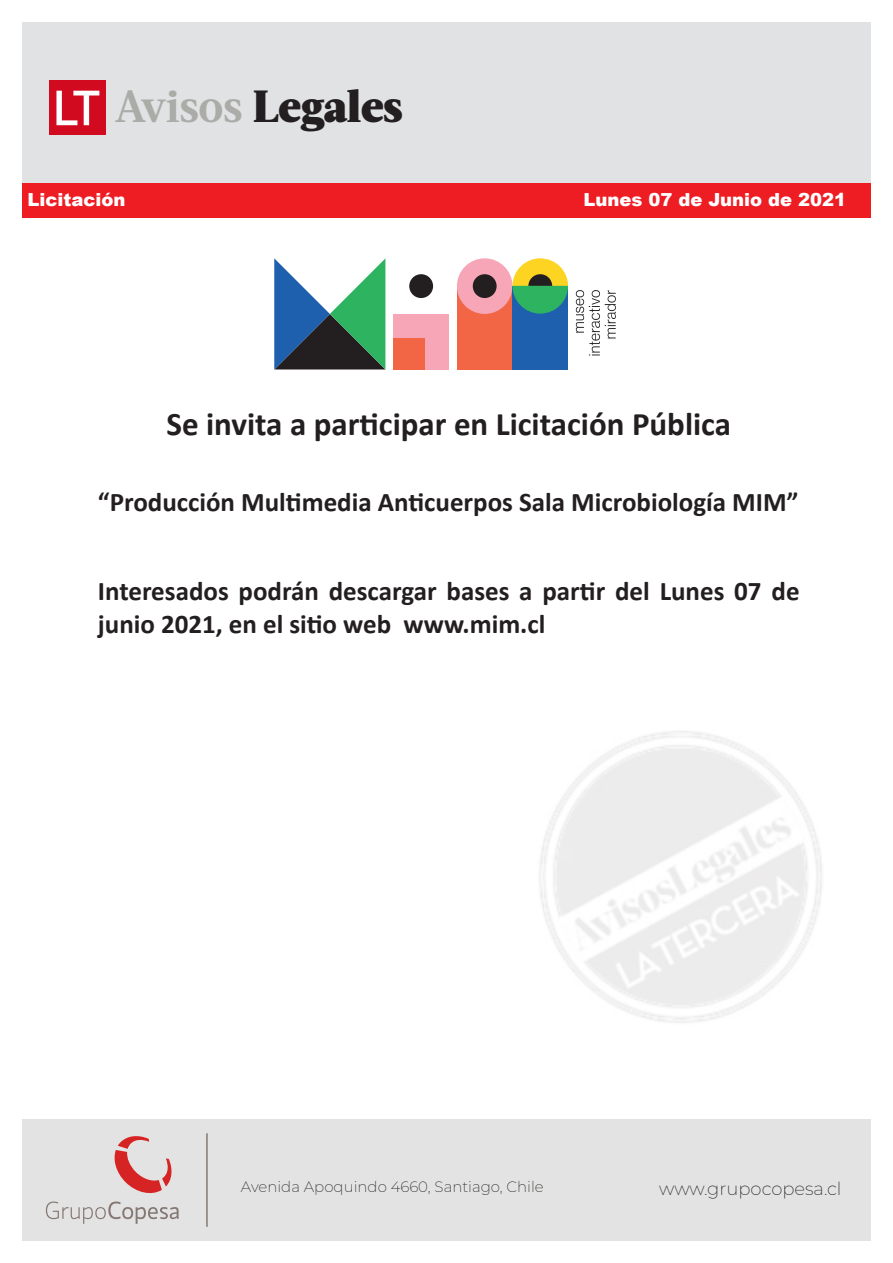
<style>
.page{position:relative;width:893px;height:1263px;background:#fff}
.page>*{position:absolute;margin:0;border:0;box-sizing:border-box;transform-origin:0 0}
.t1{font:900 45px "Acta";letter-spacing:-.01em;color:#231f20}
.t2{font:700 33px "Calibri";color:#231f20}
.t3{font:700 27px/32.4px "Calibri";color:#231f20}
.t4{font:900 18px "Arial";color:#fff}
.t5{font:200 18px "Montserrat";color:#231f20}
.t6{font:200 15px "Montserrat";color:#231f20}
.s1{font-weight:700;color:#ababa8}
</style>
<div class="page">
<div style="left:22px;top:1120px;width:849px;height:121px;background:#e2e3e2"></div>
<div style="left:22px;top:22px;width:849px;height:160px;background:#e1e2e4"></div>
<div style="left:50px;top:81px;width:56px;height:54px;background:#d10a1f"></div>
<svg style="left:56px;top:91px;width:43px;height:34px"></svg>
<div style="left:22px;top:183px;width:849px;height:35px;background:#ee1d23"></div>
<svg style="left:46px;top:1136px;width:133px;height:88px"></svg>
<hr style="left:206px;top:1133px;width:2px;height:94px;background:#857873">
<svg style="left:576px;top:290px;width:40px;height:65px"></svg>
<div style="left:393px;top:314px;width:56px;height:55px;background:#f6a6b7"></div>
<div style="left:457px;top:286px;width:55px;height:83px;background:#f26646"></div>
<div style="left:393px;top:338px;width:32px;height:31px;background:#f26646"></div>
<div style="left:457px;top:258px;width:55px;height:56px;background:#f6a6b7;border-radius:50%"></div>
<div style="left:512px;top:258px;width:56px;height:56px;background:#fcd421;border-radius:50%"></div>
<div style="left:473px;top:274px;width:24px;height:24px;background:#231f20;border-radius:50%"></div>
<div style="left:409px;top:274px;width:24px;height:24px;background:#231f20;border-radius:50%"></div>
<div style="left:528px;top:274px;width:24px;height:24px;background:linear-gradient(to right,#201c20,#292420);border-radius:50%"></div>
<div style="left:512px;top:286px;width:56px;height:83px;background:#1e60ae"></div>
<svg style="left:274px;top:258px;width:111px;height:111px"></svg>
<svg style="left:512px;top:286px;width:56px;height:28px"></svg>
<h1 class="t1" style="left:115px;top:79px;width:289px"><span class="s1">Avisos</span> Legales</h1>
<p class="t4" style="left:28px;top:187px;width:100px">Licitación</p>
<p class="t4" style="left:583px;top:187px;width:264px">Lunes 07 de Junio de 2021</p>
<p class="t2" style="left:166px;top:401px;width:566px">Se invita a participar en Licitación Pública</p>
<p class="t3" style="left:98px;top:486px;width:702px">“Producción Multimedia Anticuerpos Sala Microbiología MIM”</p>
<p class="t3" style="left:98px;top:575px;width:703px">Interesados podrán descargar bases a partir del Lunes 07 de junio 2021, en el sitio web www.mim.cl</p>
<p class="t6" style="left:241px;top:1177px;width:304px">Avenida Apoquindo 4660, Santiago, Chile</p>
<p class="t5" style="left:659px;top:1177px;width:184px">www.grupocopesa.cl</p>
</div>
